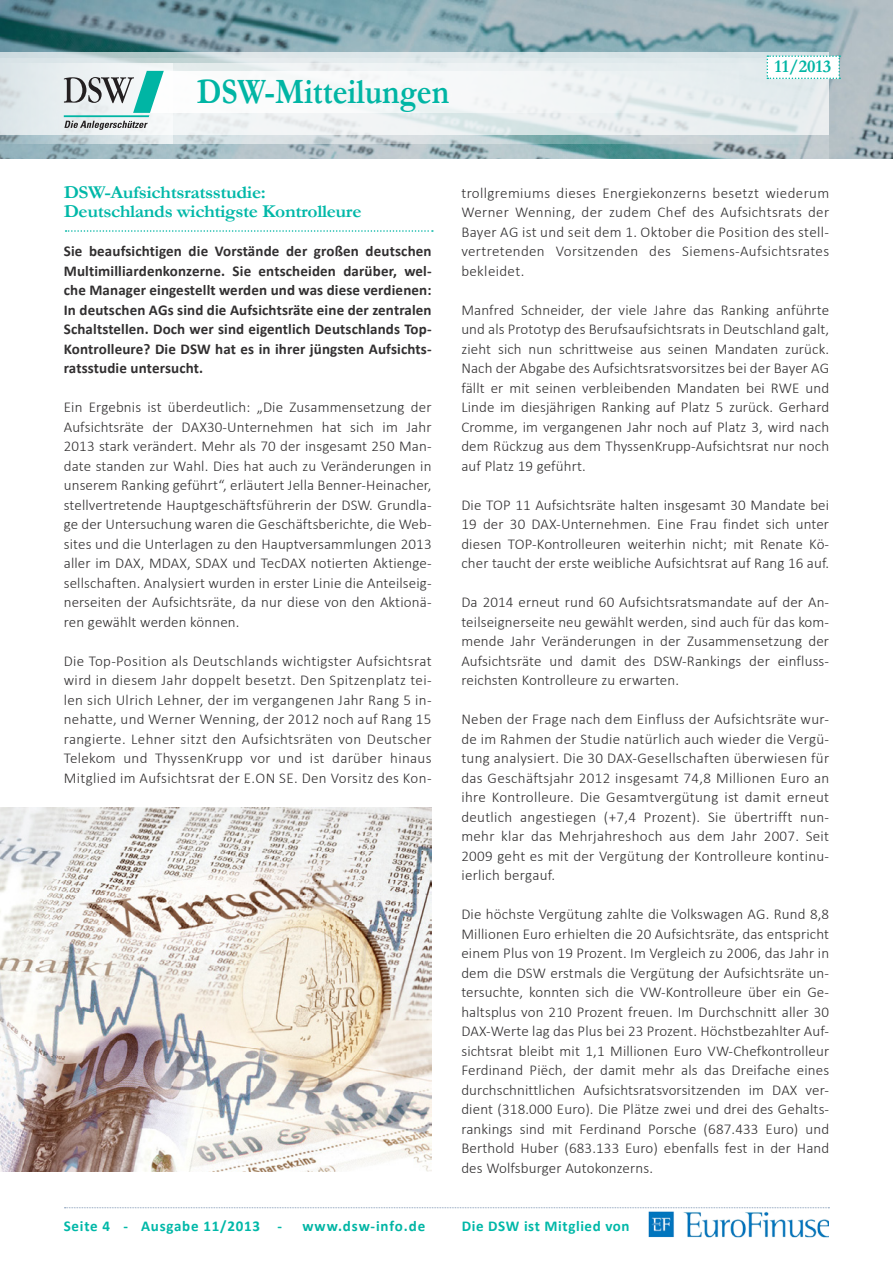
<style>
.page{position:relative;width:893px;height:1263px;background:#fff}
.page>*{position:absolute;margin:0;border:0;box-sizing:border-box;transform-origin:0 0}
.t1{font:700 36px "Garamond";color:#00b5a4;scale:.88 1}
.Überschrift_Artikel{font:700 18.15px/19.5px "Garamond";letter-spacing:-.02em;color:#00b8a8;scale:1.08 1}
.t2{font:700 18px "Garamond";color:#00b5a4}
.Fließtext_DSW_Newsle{font:300 15px/19.5px "Calibri";letter-spacing:.01em;color:#312f30;text-align:justify}
.Fließtext_DSW_Newsle-2{font:700 15px/19.5px "Calibri";letter-spacing:.01em;color:#312f30;text-align:justify}
.t3{font:700 15px "Calibri";letter-spacing:.04em;color:#00b8a8}
.t4{font:700 15px "Calibri";letter-spacing:.06em;color:#00b5a4}
</style>
<div class="page">
<img style="left:0;top:0;width:893px;height:158px">
<svg style="left:0;top:135px;width:829px;height:24px;background:#a5bcc1"></svg>
<svg style="left:0;top:52px;width:829px;height:83px;fill:#e4ebee"></svg>
<svg style="left:767px;top:55px;width:73px;height:24px"></svg>
<div style="left:149px;top:71px;width:589px;height:42px;background:linear-gradient(to right,#fff,#e7eeef)"></div>
<svg style="left:0;top:63px;width:172px;height:81px;fill:#e2eaed"></svg>
<svg style="left:65px;top:1207px;width:764px;height:1px"></svg>
<svg style="left:64px;top:71px;width:100px;height:59px"></svg>
<img style="left:641px;top:1208px;width:188px;height:30px">
<svg style="left:66px;top:230px;width:367px;height:2px"></svg>
<img style="left:0;top:808px;width:432px;height:363px">
<h1 class="t1" style="left:197px;top:70px;width:288px">DSW-Mitteilungen</h1>
<p class="t2" style="left:774px;top:56px;width:58px">11/2013</p>
<p class="Überschrift_Artikel" style="left:64px;top:182px;width:277px">DSW-Aufsichtsratsstudie:<br>Deutschlands wichtigste Kontrolleure</p>
<p class="Fließtext_DSW_Newsle-2" style="left:64px;top:241px;width:369px">Sie beaufsichtigen die Vorstände der großen deutschen Multimilliardenkonzerne. Sie entscheiden darüber, wel&shy;che Manager eingestellt werden und was diese verdienen:<br>In deutschen AGs sind die Aufsichtsräte eine der zentralen Schaltstellen. Doch wer sind eigentlich Deutschlands Top-Kontrolleure? Die DSW hat es in ihrer jüngsten Aufsichts&shy;ratsstudie untersucht.</p>
<p class="Fließtext_DSW_Newsle" style="left:64px;top:397px;width:369px">Ein Ergebnis ist überdeutlich: „Die Zusammensetzung der Aufsichtsräte der DAX30-Unternehmen hat sich im Jahr 2013 stark verändert. Mehr als 70 der insgesamt 250 Man&shy;date standen zur Wahl. Dies hat auch zu Veränderungen in unserem Ranking geführt“, erläutert Jella Benner-Heinacher, stellvertretende Hauptgeschäftsführerin der DSW. Grundla&shy;ge der Untersuchung waren die Geschäftsberichte, die Web&shy;sites und die Unterlagen zu den Hauptversammlungen 2013 aller im DAX, MDAX, SDAX und TecDAX notierten Aktienge&shy;sellschaften. Analysiert wurden in erster Linie die Anteilseig&shy;nerseiten der Aufsichtsräte, da nur diese von den Aktionä&shy;ren gewählt werden können.</p>
<p class="Fließtext_DSW_Newsle" style="left:64px;top:651px;width:369px">Die Top-Position als Deutschlands wichtigster Aufsichtsrat wird in diesem Jahr doppelt besetzt. Den Spitzenplatz tei&shy;len sich Ulrich Lehner, der im vergangenen Jahr Rang 5 in&shy;nehatte, und Werner Wenning, der 2012 noch auf Rang 15 rangierte. Lehner sitzt den Aufsichtsräten von Deutscher Telekom und ThyssenKrupp vor und ist darüber hinaus Mitglied im Aufsichtsrat der E.ON SE. Den Vorsitz des Kon-</p>
<p class="Fließtext_DSW_Newsle" style="left:461px;top:183px;width:369px">trollgremiums dieses Energiekonzerns besetzt wiederum Werner Wenning, der zudem Chef des Aufsichtsrats der Bayer AG ist und seit dem 1. Oktober die Position des stell&shy;vertretenden Vorsitzenden des Siemens-Aufsichtsrates bekleidet.</p>
<p class="Fließtext_DSW_Newsle" style="left:461px;top:300px;width:369px">Manfred Schneider, der viele Jahre das Ranking anführte und als Prototyp des Berufsaufsichtsrats in Deutschland galt, zieht sich nun schrittweise aus seinen Mandaten zurück.<br>Nach der Abgabe des Aufsichtsratsvorsitzes bei der Bayer AG fällt er mit seinen verbleibenden Mandaten bei RWE und Linde im diesjährigen Ranking auf Platz 5 zurück. Gerhard Cromme, im vergangenen Jahr noch auf Platz 3, wird nach dem Rückzug aus dem ThyssenKrupp-Aufsichtsrat nur noch auf Platz 19 geführt.</p>
<p class="Fließtext_DSW_Newsle" style="left:461px;top:495px;width:369px">Die TOP 11 Aufsichtsräte halten insgesamt 30 Mandate bei 19 der 30 DAX-Unternehmen. Eine Frau findet sich unter diesen TOP-Kontrolleuren weiterhin nicht; mit Renate Kö&shy;cher taucht der erste weibliche Aufsichtsrat auf Rang 16 auf.</p>
<p class="Fließtext_DSW_Newsle" style="left:461px;top:592px;width:369px">Da 2014 erneut rund 60 Aufsichtsratsmandate auf der An&shy;teilseignerseite neu gewählt werden, sind auch für das kom&shy;mende Jahr Veränderungen in der Zusammensetzung der Aufsichtsräte und damit des DSW-Rankings der einfluss&shy;reichsten Kontrolleure zu erwarten.</p>
<p class="Fließtext_DSW_Newsle" style="left:461px;top:709px;width:369px">Neben der Frage nach dem Einfluss der Aufsichtsräte wur&shy;de im Rahmen der Studie natürlich auch wieder die Vergü&shy;tung analysiert. Die 30 DAX-Gesellschaften überwiesen für das Geschäftsjahr 2012 insgesamt 74,8 Millionen Euro an ihre Kontrolleure. Die Gesamtvergütung ist damit erneut deutlich angestiegen (+7,4 Prozent). Sie übertrifft nun&shy;mehr klar das Mehrjahreshoch aus dem Jahr 2007. Seit 2009 geht es mit der Vergütung der Kontrolleure kontinu&shy;ierlich bergauf.</p>
<p class="Fließtext_DSW_Newsle" style="left:461px;top:904px;width:369px">Die höchste Vergütung zahlte die Volkswagen AG. Rund 8,8<br>Millionen Euro erhielten die 20 Aufsichtsräte, das entspricht einem Plus von 19 Prozent. Im Vergleich zu 2006, das Jahr in dem die DSW erstmals die Vergütung der Aufsichtsräte un&shy;tersuchte, konnten sich die VW-Kontrolleure über ein Ge&shy;haltsplus von 210 Prozent freuen. Im Durchschnitt aller 30<br>DAX-Werte lag das Plus bei 23 Prozent. Höchstbezahlter Auf&shy;sichtsrat bleibt mit 1,1 Millionen Euro VW-Chefkontrolleur Ferdinand Piëch, der damit mehr als das Dreifache eines durchschnittlichen Aufsichtsratsvorsitzenden im DAX ver&shy;dient (318.000 Euro). Die Plätze zwei und drei des Gehalts&shy;rankings sind mit Ferdinand Porsche (687.433 Euro) und Berthold Huber (683.133 Euro) ebenfalls fest in der Hand des Wolfsburger Autokonzerns.</p>
<p class="t3" style="left:64px;top:1217px;width:220px">Seite 4 - Ausgabe 11/2013 -</p>
<p class="t4" style="left:302px;top:1217px;width:124px">www.dsw-info.de</p>
<p class="t3" style="left:462px;top:1217px;width:169px">Die DSW ist Mitglied von</p>
</div>
